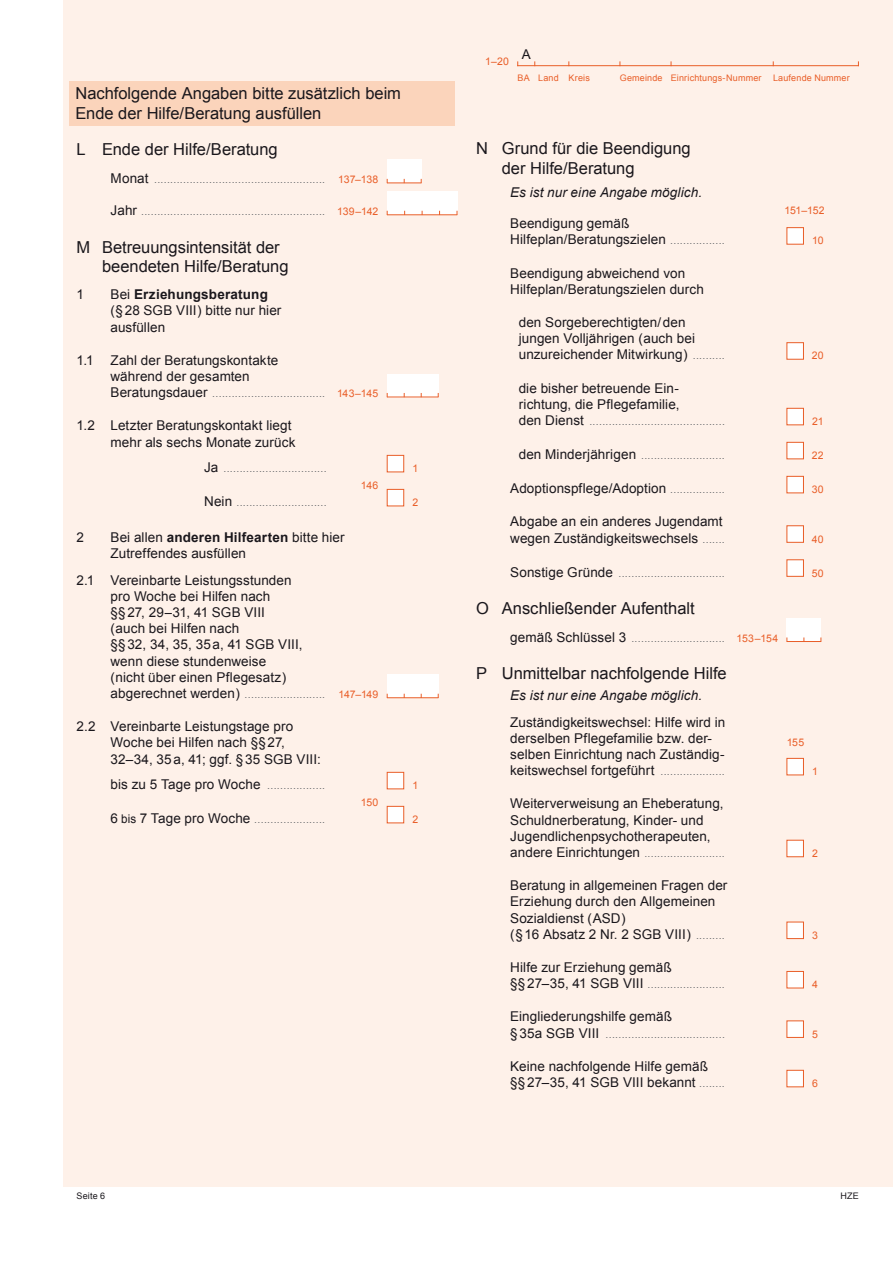
<style>
.page{position:relative;width:893px;height:1263px;background:#fff}
.page>*{position:absolute;margin:0;border:0;box-sizing:border-box;transform-origin:0 0}
.t1{font:16.5px/19.8px "Arial";color:#1a171c}
.t2{font:13.5px/16.2px "Arial";letter-spacing:.005em;color:#1a171c}
.t3{font:italic 13.5px "Arial";letter-spacing:.01em;color:#1a171c}
.t4{font:10.5px "Arial";letter-spacing:-.01em;color:#707173}
.t5{font:10.5px "Arial";color:#e95e28}
.t6{font:9px "Arial";letter-spacing:.02em;color:#e95e28}
.t7{font:9px "Arial";letter-spacing:.02em;color:#1a171c}
.s1{font-size:13.5px;color:#1a171c}
.s2{color:#e95e28}
.s3{font-weight:700}
.s4{font-size:10.5px;color:#707173}
.s5{font-size:12px;color:#1a171c}
</style>
<div class="page">
<div style="left:64px;top:85px;width:829px;height:1101px;background:#fef1e9"></div>
<div style="left:64px;top:0;width:829px;height:85px;background:#fef1e9"></div>
<div style="left:787px;top:227px;width:17px;height:17px;background:#fff;border:1px solid #e95e28"></div>
<div style="left:787px;top:342px;width:17px;height:17px;background:#fff;border:1px solid #e95e28"></div>
<div style="left:787px;top:408px;width:17px;height:17px;background:#fff;border:1px solid #e95e28"></div>
<div style="left:787px;top:442px;width:17px;height:17px;background:#fff;border:1px solid #e95e28"></div>
<div style="left:787px;top:476px;width:17px;height:17px;background:#fff;border:1px solid #e95e28"></div>
<div style="left:787px;top:525px;width:17px;height:17px;background:#fff;border:1px solid #e95e28"></div>
<div style="left:787px;top:559px;width:17px;height:17px;background:#fff;border:1px solid #e95e28"></div>
<div style="left:787px;top:618px;width:34px;height:24px;background:#fff"></div>
<hr style="left:787px;top:641px;width:34px;height:1px;background:#e95e28">
<div style="left:787px;top:758px;width:17px;height:17px;background:#fff;border:1px solid #e95e28"></div>
<div style="left:787px;top:840px;width:17px;height:17px;background:#fff;border:1px solid #e95e28"></div>
<div style="left:787px;top:922px;width:17px;height:17px;background:#fff;border:1px solid #e95e28"></div>
<div style="left:787px;top:971px;width:17px;height:17px;background:#fff;border:1px solid #e95e28"></div>
<div style="left:787px;top:1021px;width:17px;height:17px;background:#fff;border:1px solid #e95e28"></div>
<div style="left:787px;top:1070px;width:17px;height:17px;background:#fff;border:1px solid #e95e28"></div>
<div style="left:387px;top:160px;width:34px;height:23px;background:#fff"></div>
<hr style="left:387px;top:183px;width:34px;height:1px;background:#e95e28">
<div style="left:387px;top:192px;width:70px;height:23px;background:#fff"></div>
<hr style="left:387px;top:215px;width:70px;height:1px;background:#e95e28">
<div style="left:387px;top:374px;width:51px;height:23px;background:#fff"></div>
<hr style="left:387px;top:397px;width:51px;height:1px;background:#e95e28">
<div style="left:387px;top:455px;width:17px;height:17px;background:#fff;border:1px solid #e95e28"></div>
<div style="left:387px;top:489px;width:17px;height:17px;background:#fff;border:1px solid #e95e28"></div>
<div style="left:387px;top:675px;width:51px;height:23px;background:#fff"></div>
<hr style="left:387px;top:697px;width:51px;height:1px;background:#e95e28">
<div style="left:387px;top:772px;width:17px;height:17px;background:#fff;border:1px solid #e95e28"></div>
<div style="left:387px;top:806px;width:17px;height:17px;background:#fff;border:1px solid #e95e28"></div>
<div style="left:69px;top:81px;width:386px;height:44px;background:#fbd4bb"></div>
<hr style="left:518px;top:65px;width:340px;height:1px;background:#e95e28">
<p class="t1" style="left:75px;top:84px;width:327px">Nachfolgende Angaben bitte zusätzlich beim<br>Ende der Hilfe/Beratung ausfüllen</p>
<p class="t1" style="left:77px;top:140px;width:203px">L Ende der Hilfe/Beratung</p>
<p class="t4" style="left:111px;top:173px;width:269px"><span class="s1">Monat</span> ..................................................... <span class="s2">137–138</span></p>
<p class="t4" style="left:111px;top:204px;width:269px"><span class="s1">Jahr</span> ......................................................... <span class="s2">139–142</span></p>
<p class="t1" style="left:102px;top:237px;width:188px;text-indent:-26px">M Betreuungsintensität der beendeten Hilfe/Beratung</p>
<p class="t2" style="left:77px;top:286px;width:9px">1</p>
<p class="t2" style="left:111px;top:286px;width:172px">Bei <span class="s3">Erziehungsberatung </span>(§28 SGB VIII) bitte nur hier ausfüllen</p>
<p class="t2" style="left:77px;top:352px;width:19px">1.1</p>
<p class="t2" style="left:111px;top:352px;width:169px">Zahl der Beratungskontakte während der gesamten</p>
<p class="t4" style="left:111px;top:387px;width:269px"><span class="s1">Beratungsdauer</span> ................................... <span class="s2">143–145</span></p>
<p class="t2" style="left:77px;top:418px;width:221px;text-align:right">1.2 Letzter Beratungskontakt liegt mehr als sechs Monate zurück</p>
<p class="t4" style="left:204px;top:462px;width:124px"><span class="s1">Ja</span> ................................</p>
<p class="t5" style="left:361px;top:479px;width:19px">146</p>
<p class="t5" style="left:412px;top:462px;width:7px">1</p>
<p class="t4" style="left:204px;top:496px;width:124px"><span class="s1">Nein</span> ............................</p>
<p class="t5" style="left:412px;top:496px;width:7px">2</p>
<p class="t2" style="left:77px;top:529px;width:9px">2</p>
<p class="t2" style="left:111px;top:529px;width:236px">Bei allen <span class="s3">anderen Hilfearten</span> bitte hier<br>Zutreffendes ausfüllen</p>
<p class="t2" style="left:111px;top:572px;width:194px;text-indent:-34px">2.1 Vereinbarte Leistungsstunden pro Woche bei Hilfen nach §§27, 29–31, 41 SGB VIII (auch bei Hilfen nach<br>§§32, 34, 35, 35a, 41 SGB VIII, wenn diese stundenweise (nicht über einen Pflegesatz)</p>
<p class="t4" style="left:111px;top:687px;width:216px"><span class="s1">abgerechnet werden)</span> .........................</p>
<p class="t5" style="left:339px;top:687px;width:41px">147–149</p>
<p class="t2" style="left:111px;top:718px;width:212px;text-indent:-34px">2.2 Vereinbarte Leistungstage pro<br>Woche bei Hilfen nach §§27,<br>32–34, 35a, 41; ggf. §35 SGB VIII:</p>
<p class="t2" style="left:111px;top:776px;width:216px">bis zu 5 Tage pro Woche <span class="s4">..................</span></p>
<p class="t5" style="left:361px;top:795px;width:19px">150</p>
<p class="t5" style="left:412px;top:778px;width:7px">1</p>
<p class="t4" style="left:111px;top:812px;width:216px"><span class="s1">6</span> <span class="s5">bis</span> <span class="s1">7 Tage pro Woche</span> ......................</p>
<p class="t5" style="left:412px;top:812px;width:7px">2</p>
<p class="t5" style="left:485px;top:54px;width:25px">1–20</p>
<p class="t2" style="left:522px;top:46px;width:11px">A</p>
<p class="t6" style="left:517px;top:72px;width:14px">BA</p>
<p class="t6" style="left:538px;top:72px;width:53px">Land Kreis</p>
<p class="t6" style="left:620px;top:72px;width:143px">Gemeinde Einrichtungs-Nummer</p>
<p class="t6" style="left:773px;top:72px;width:78px">Laufende Nummer</p>
<p class="t1" style="left:502px;top:139px;width:190px;text-indent:-26px">N Grund für die Beendigung der Hilfe/Beratung</p>
<p class="t3" style="left:510px;top:183px;width:193px">Es ist nur eine Angabe möglich.</p>
<p class="t2" style="left:510px;top:215px;width:216px">Beendigung gemäß<br>Hilfeplan/Beratungszielen <span class="s4">.................</span></p>
<p class="t2" style="left:510px;top:265px;width:195px">Beendigung abweichend von<br>Hilfeplan/Beratungszielen durch</p>
<p class="t2" style="left:519px;top:314px;width:208px">den Sorgeberechtigten/den jungen Volljährigen (auch bei unzureichender Mitwirkung) <span class="s4">..........</span></p>
<p class="t5" style="left:784px;top:204px;width:41px">151–152</p>
<p class="t5" style="left:812px;top:234px;width:13px">10</p>
<p class="t5" style="left:812px;top:349px;width:13px">20</p>
<p class="t2" style="left:519px;top:380px;width:162px">die bisher betreuende Ein&shy;richtung, die Pflegefamilie,</p>
<p class="t4" style="left:519px;top:414px;width:208px"><span class="s1">den Dienst</span> ..........................................</p>
<p class="t5" style="left:812px;top:414px;width:13px">21</p>
<p class="t4" style="left:519px;top:448px;width:208px"><span class="s1">den Minderjährigen</span> ..........................</p>
<p class="t5" style="left:812px;top:448px;width:13px">22</p>
<p class="t2" style="left:510px;top:480px;width:216px">Adoptionspflege/Adoption <span class="s4">.................</span></p>
<p class="t5" style="left:812px;top:483px;width:14px">30</p>
<p class="t2" style="left:510px;top:514px;width:216px">Abgabe an ein anderes Jugendamt wegen Zuständigkeitswechsels <span class="s4">.......</span></p>
<p class="t5" style="left:812px;top:532px;width:13px">40</p>
<p class="t4" style="left:510px;top:566px;width:216px"><span class="s1">Sonstige Gründe</span> .................................</p>
<p class="t5" style="left:812px;top:566px;width:13px">50</p>
<p class="t1" style="left:476px;top:599px;width:220px">O Anschließender Aufenthalt</p>
<p class="t4" style="left:510px;top:631px;width:269px"><span class="s1">gemäß Schlüssel 3</span> ............................. <span class="s2">153–154</span></p>
<p class="t1" style="left:476px;top:664px;width:252px">P Unmittelbar nachfolgende Hilfe</p>
<p class="t3" style="left:510px;top:686px;width:193px">Es ist nur eine Angabe möglich.</p>
<p class="t2" style="left:510px;top:714px;width:217px">Zuständigkeitswechsel: Hilfe wird in derselben Pflegefamilie bzw. der&shy;selben Einrichtung nach Zuständig&shy;keitswechsel fortgeführt <span class="s4">....................</span></p>
<p class="t5" style="left:787px;top:736px;width:19px">155</p>
<p class="t5" style="left:812px;top:765px;width:7px">1</p>
<p class="t2" style="left:510px;top:796px;width:215px">Weiterverweisung an Eheberatung,<br>Schuldnerberatung, Kinder- und<br>Jugendlichenpsychotherapeuten,</p>
<p class="t4" style="left:510px;top:846px;width:216px"><span class="s1">andere Einrichtungen</span> .........................</p>
<p class="t5" style="left:812px;top:846px;width:7px">2</p>
<p class="t2" style="left:510px;top:877px;width:219px">Beratung in allgemeinen Fragen der<br>Erziehung durch den Allgemeinen<br>Sozialdienst (ASD)<br>(§16 Absatz 2 Nr. 2 SGB VIII) <span class="s4">.........</span></p>
<p class="t5" style="left:812px;top:928px;width:7px">3</p>
<p class="t2" style="left:510px;top:959px;width:163px">Hilfe zur Erziehung gemäß</p>
<p class="t4" style="left:510px;top:978px;width:216px"><span class="s1">§§27–35, 41 SGB VIII</span> ........................</p>
<p class="t5" style="left:812px;top:978px;width:7px">4</p>
<p class="t2" style="left:510px;top:1009px;width:163px">Eingliederungshilfe gemäß</p>
<p class="t4" style="left:510px;top:1027px;width:216px"><span class="s1">§35a SGB VIII</span> .....................................</p>
<p class="t5" style="left:812px;top:1027px;width:7px">5</p>
<p class="t2" style="left:510px;top:1058px;width:216px">Keine nachfolgende Hilfe gemäß §§27–35, 41 SGB VIII bekannt <span class="s4">........</span></p>
<p class="t5" style="left:812px;top:1076px;width:7px">6</p>
<p class="t7" style="left:77px;top:1190px;width:30px">Seite 6</p>
<p class="t7" style="left:840px;top:1190px;width:20px">HZE</p>
</div>
